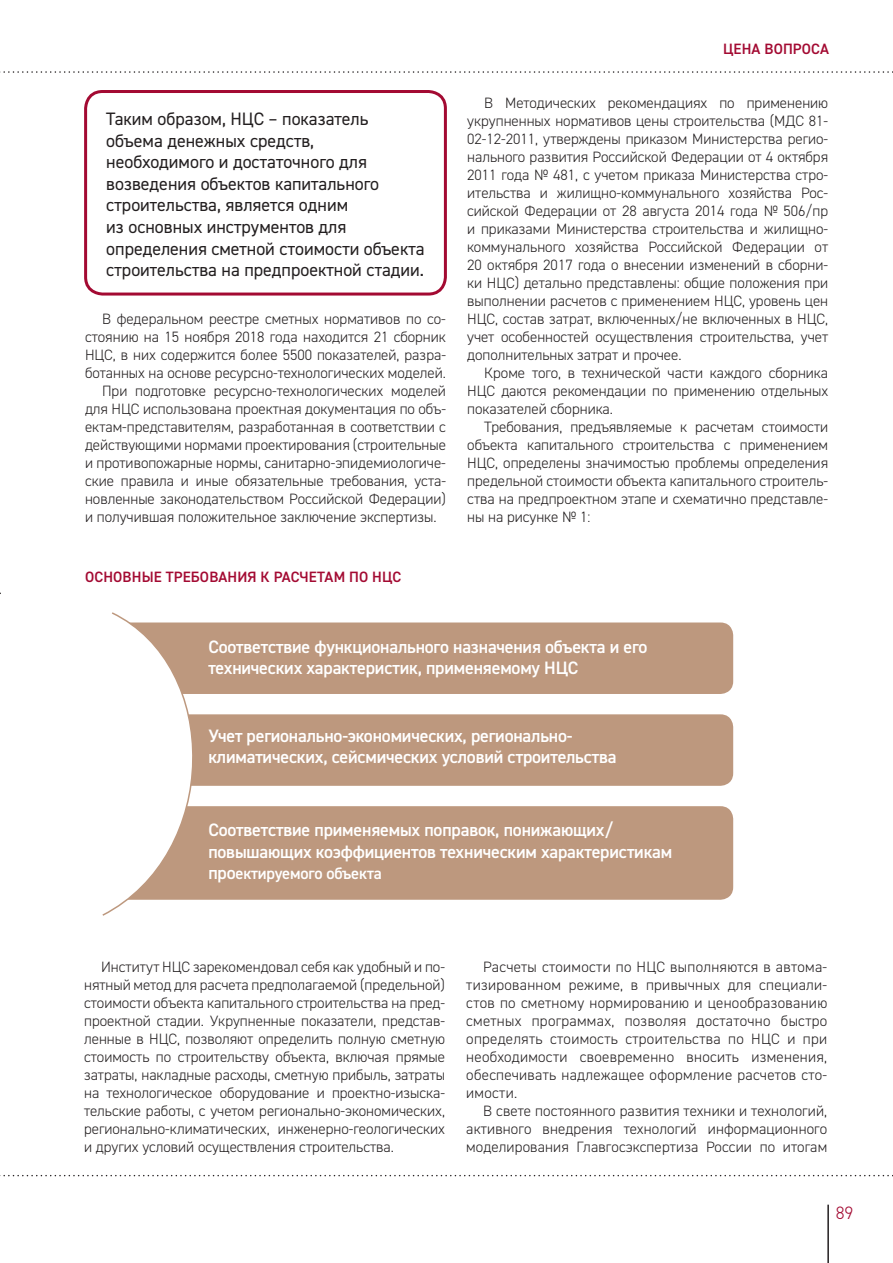
<style>
.page{position:relative;width:893px;height:1263px;background:#fff}
.page>*{position:absolute;margin:0;border:0;box-sizing:border-box;transform-origin:0 0}
.t1{font:600 18px/21.6px "DIN2014";letter-spacing:-.01em;color:#fff}
.t2{font:18px/21.6px "DIN2014";color:#231f20}
.t3{font:300 18px "DIN2014";color:#a30a32}
.t4{font:600 16.5px "DIN2014";letter-spacing:-.01em;color:#fff}
.t5{font:300 15px/18px "DIN2014";color:#231f20;text-align:justify}
.t6{font:600 15px "DIN2014";letter-spacing:.01em;color:#a30a32}
.s1{font-size:18px}
</style>
<div class="page">
<svg style="left:3px;top:71px;width:890px;height:2px"></svg>
<svg style="left:0;top:1175px;width:893px;height:1px"></svg>
<hr style="left:827px;top:1205px;width:2px;height:58px;background:#231f20">
<div style="left:117px;top:714px;width:616px;height:72px;background:#bd987e;border-radius:13px"></div>
<div style="left:117px;top:806px;width:616px;height:94px;background:#bd987e;border-radius:13px"></div>
<div style="left:84px;top:90px;width:363px;height:206px;border:3px solid #a30a32;border-radius:17px"></div>
<div style="left:117px;top:622px;width:616px;height:72px;background:#bd987e;border-radius:13px"></div>
<svg style="left:102px;top:612px;width:120px;height:304px"></svg>
<p class="t2" style="left:106px;top:108px;width:320px">Таким образом, НЦС – показатель объема денежных средств, необходимого и достаточного для возведения объектов капитального строительства, является одним<br>из основных инструментов для определения сметной стоимости объекта строительства на предпроектной стадии.</p>
<p class="t5" style="left:102px;top:310px;width:345px">В федеральном реестре сметных нормативов по со-</p>
<p class="t5" style="left:85px;top:328px;width:362px">стоянию на 15 ноября 2018 года находится 21 сборник</p>
<p class="t5" style="left:85px;top:346px;width:362px">НЦС, в них содержится более 5500 показателей, разра-</p>
<p class="t5" style="left:85px;top:364px;width:362px">ботанных на основе ресурсно-технологических моделей.</p>
<p class="t5" style="left:102px;top:382px;width:345px">При подготовке ресурсно-технологических моделей</p>
<p class="t5" style="left:85px;top:400px;width:362px">для НЦС использована проектная документация по объ-</p>
<p class="t5" style="left:85px;top:418px;width:362px">ектам-представителям, разработанная в соответствии с</p>
<p class="t5" style="left:85px;top:436px;width:362px">действующими нормами проектирования (строительные</p>
<p class="t5" style="left:85px;top:454px;width:362px">и противопожарные нормы, санитарно-эпидемиологиче-</p>
<p class="t5" style="left:85px;top:472px;width:362px">ские правила и иные обязательные требования, уста-</p>
<p class="t5" style="left:85px;top:490px;width:362px">новленные законодательством Российской Федерации)</p>
<p class="t5" style="left:85px;top:508px;width:353px">и получившая положительное заключение экспертизы.</p>
<p class="t6" style="left:85px;top:567px;width:318px">ОСНОВНЫЕ ТРЕБОВАНИЯ К РАСЧЕТАМ ПО НЦС</p>
<p class="t6" style="left:723px;top:39px;width:107px">ЦЕНА ВОПРОСА</p>
<p class="t5" style="left:467px;top:94px;width:362px;text-indent:17px">В Методических рекомендациях по применению укрупненных нормативов цены строительства (МДС 81- 02-12-2011, утверждены приказом Министерства регио&shy;нального развития Российской Федерации от 4 октября 2011 года № 481, с учетом приказа Министерства стро&shy;ительства и жилищно-коммунального хозяйства Рос&shy;сийской Федерации от 28 августа 2014 года № 506/пр и приказами Министерства строительства и жилищно&shy;коммунального хозяйства Российской Федерации от 20 октября 2017 года о внесении изменений в сборни&shy;ки НЦС) детально представлены: общие положения при выполнении расчетов с применением НЦС, уровень цен НЦС, состав затрат, включенных/не включенных в НЦС, учет особенностей осуществления строительства, учет дополнительных затрат и прочее.</p>
<p class="t5" style="left:467px;top:364px;width:362px;text-indent:17px">Кроме того, в технической части каждого сборника НЦС даются рекомендации по применению отдельных показателей сборника.</p>
<p class="t5" style="left:467px;top:418px;width:362px;text-indent:17px">Требования, предъявляемые к расчетам стоимости объекта капитального строительства с применением НЦС, определены значимостью проблемы определения предельной стоимости объекта капитального строитель&shy;ства на предпроектном этапе и схематично представле&shy;ны на рисунке № 1:</p>
<p class="t1" style="left:208px;top:635px;width:441px">Соответствие функционального назначения объекта и его технических характеристик, применяемому НЦС</p>
<p class="t1" style="left:208px;top:724px;width:410px">Учет регионально-экономических, регионально&shy;климатических, сейсмических условий строительства</p>
<p class="t1" style="left:208px;top:819px;width:465px">Соответствие применяемых поправок, понижающих/ повышающих коэффициентов техническим характеристикам</p>
<p class="t4" style="left:208px;top:863px;width:175px"><span class="s1">про</span>ектируемого объекта</p>
<p class="t5" style="left:84px;top:958px;width:362px;text-indent:17px">Институт НЦС зарекомендовал себя как удобный и по&shy;нятный метод для расчета предполагаемой (предельной) стоимости объекта капитального строительства на пред&shy;проектной стадии. Укрупненные показатели, представ&shy;ленные в НЦС, позволяют определить полную сметную стоимость по строительству объекта, включая прямые затраты, накладные расходы, сметную прибыль, затраты на технологическое оборудование и проектно-изыска&shy;тельские работы, с учетом регионально-экономических, регионально-климатических, инженерно-геологических и других условий осуществления строительства.</p>
<p class="t5" style="left:466px;top:958px;width:362px;text-indent:17px">Расчеты стоимости по НЦС выполняются в автома&shy;тизированном режиме, в привычных для специали&shy;стов по сметному нормированию и ценообразованию сметных программах, позволяя достаточно быстро определять стоимость строительства по НЦС и при необходимости своевременно вносить изменения, обеспечивать надлежащее оформление расчетов сто&shy;имости.</p>
<p class="t5" style="left:466px;top:1102px;width:362px;text-indent:17px">В свете постоянного развития техники и технологий, активного внедрения технологий информационного моделирования Главгосэкспертиза России по итогам</p>
<p class="t3" style="left:836px;top:1201px;width:19px">89</p>
</div>
